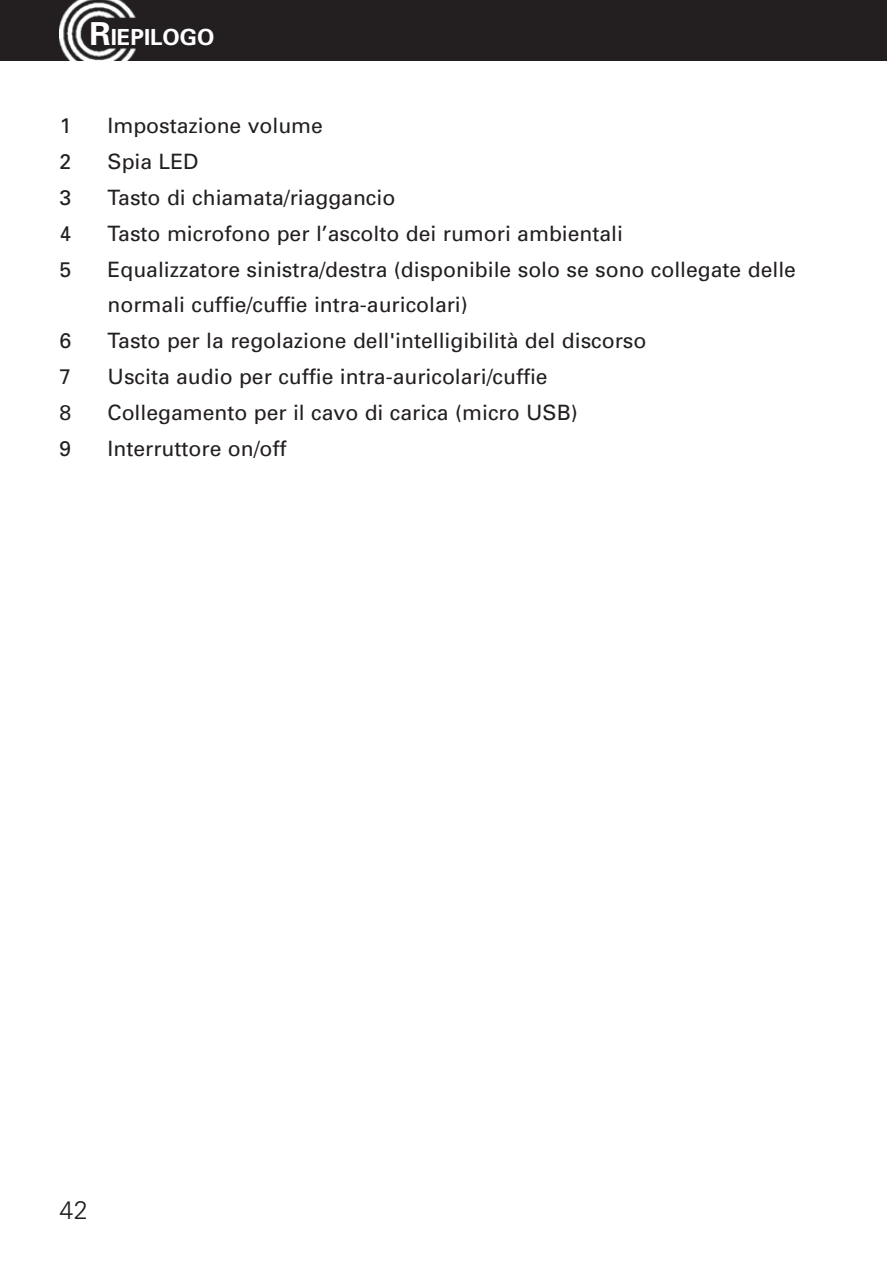
<style>
.page{position:relative;width:887px;height:1261px;background:#fff}
.page>*{position:absolute;margin:0;border:0;box-sizing:border-box;transform-origin:0 0}
.t1{font:300 25.43px "Univers";color:#231f20}
.t2{font:700 22.28px "Univers";color:#fff}
.t3{font:21.15px/36px "Univers";color:#231f20}
.s1{font-size:31.72px}
</style>
<div class="page">
<div style="left:0;top:0;width:887px;height:61px;background:#231f20"></div>
<img style="left:60px;top:0;width:76px;height:61px">
<p class="t2" style="left:90px;top:29px;width:126px"><span class="s1">R</span>IEPILOGO</p>
<p class="t3" style="left:60px;top:109px;width:13px">1</p>
<p class="t3" style="left:108px;top:109px;width:217px">Impostazione volume</p>
<p class="t3" style="left:60px;top:145px;width:13px">2</p>
<p class="t3" style="left:108px;top:145px;width:92px">Spia LED</p>
<p class="t3" style="left:60px;top:181px;width:13px">3</p>
<p class="t3" style="left:108px;top:181px;width:289px">Tasto di chiamata/riaggancio</p>
<p class="t3" style="left:60px;top:217px;width:13px">4</p>
<p class="t3" style="left:108px;top:217px;width:517px">Tasto microfono per l’ascolto dei rumori ambientali</p>
<p class="t3" style="left:60px;top:253px;width:13px">5</p>
<p class="t3" style="left:108px;top:253px;width:690px">Equalizzatore sinistra/destra (disponibile solo se sono collegate delle normali cuffie/cuffie intra-auricolari)</p>
<p class="t3" style="left:60px;top:325px;width:13px">6</p>
<p class="t3" style="left:108px;top:325px;width:540px">Tasto per la regolazione dell'intelligibilità del discorso</p>
<p class="t3" style="left:60px;top:361px;width:13px">7</p>
<p class="t3" style="left:108px;top:361px;width:441px">Uscita audio per cuffie intra-auricolari/cuffie</p>
<p class="t3" style="left:60px;top:397px;width:13px">8</p>
<p class="t3" style="left:108px;top:397px;width:472px">Collegamento per il cavo di carica (micro USB)</p>
<p class="t3" style="left:60px;top:433px;width:13px">9</p>
<p class="t3" style="left:108px;top:433px;width:180px">Interruttore on/off</p>
<p class="t1" style="left:60px;top:1200px;width:30px">42</p>
</div>
